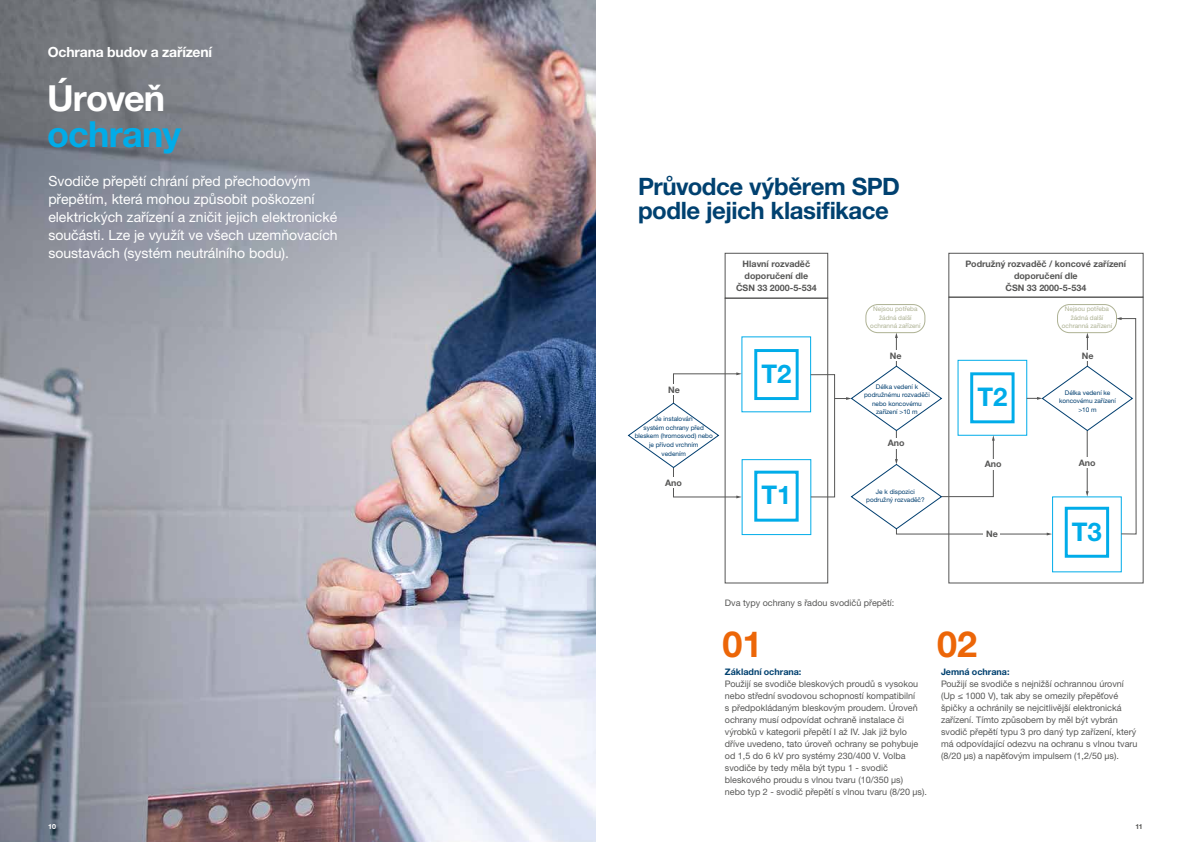
<style>
.page{position:relative;width:1191px;height:842px;background:#fff}
.page>*{position:absolute;margin:0;border:0;box-sizing:border-box;transform-origin:0 0}
.t1{font:700 36px "Helvetica Neue LTW1 G";letter-spacing:-.02em;color:#00ace9}
.t2{font:700 36px "Helvetica Neue LTW1 G";letter-spacing:-.02em;color:#fff}
.t3{font:700 36px "Helvetica Neue LTW1 G";color:#ec6608}
.t4{font:700 25.8px "Helvetica Neue LTW1 G";color:#00ace9}
.t5{font:700 24px/24px "Helvetica Neue LTW1 G";letter-spacing:-.015em;color:#004170}
.t6{font:14px/18px "Helvetica Neue LTW1 G";color:#fff}
.t7{font:700 14px "Helvetica Neue LTW1 G";letter-spacing:-.015em;color:#fff}
.t8{font:9px/12px "Helvetica Neue LTW1 G";color:#575756}
.t9{font:700 9px "Helvetica Neue LTW1 G";color:#004170}
.t10{font:700 8.9px/11.9px "Helvetica Neue LTW1 G";color:#565655;text-align:center}
.t11{font:700 7px "Helvetica Neue LTW1 G";color:#fff}
.t12{font:700 7px "Helvetica Neue LTW1 G";color:#575756}
.t13{font:6.4px/8.6px "Helvetica Neue LTW1 G";color:#003e6f;text-align:center}
.t14{font:6.4px/8.6px "Helvetica Neue LTW1 G";color:#aeb294;text-align:center}
</style>
<div class="page">
<img style="left:0;top:0;width:595px;height:842px">
<div style="left:725px;top:298px;width:103px;height:285px;border:1px solid #565655"></div>
<div style="left:948px;top:297px;width:195px;height:286px;border:1px solid #565655"></div>
<div style="left:725px;top:253px;width:103px;height:45px;border:1px solid #565655"></div>
<div style="left:948px;top:253px;width:195px;height:44px;border:1px solid #565655"></div>
<div style="left:742px;top:459px;width:69px;height:76px;border:1px solid #00ace9"></div>
<div style="left:754px;top:349px;width:44px;height:51px;border:3px solid #00ace9"></div>
<div style="left:754px;top:471px;width:44px;height:51px;border:3px solid #00ace9"></div>
<div style="left:1064px;top:507px;width:45px;height:51px;border:3px solid #00ace9"></div>
<svg style="left:628px;top:372px;width:113px;height:126px"></svg>
<svg style="left:834px;top:317px;width:302px;height:218px"></svg>
<div style="left:865px;top:304px;width:60px;height:29px;border:1px solid #aeb294;border-radius:12px"></div>
<div style="left:1057px;top:304px;width:59px;height:29px;border:1px solid #aeb294;border-radius:12px"></div>
<div style="left:665px;top:385px;width:17px;height:10px;background:#fff"></div>
<div style="left:665px;top:477px;width:16px;height:11px;background:#fff"></div>
<div style="left:887px;top:350px;width:16px;height:11px;background:#fff"></div>
<div style="left:887px;top:438px;width:17px;height:10px;background:#fff"></div>
<div style="left:983px;top:529px;width:17px;height:10px;background:#fff"></div>
<div style="left:1078px;top:350px;width:17px;height:11px;background:#fff"></div>
<div style="left:984px;top:459px;width:17px;height:10px;background:#fff"></div>
<div style="left:1078px;top:457px;width:17px;height:11px;background:#fff"></div>
<h3 class="t7" style="left:48px;top:44px;width:166px">Ochrana budov a zařízení</h3>
<h1 class="t2" style="left:47px;top:76px;width:120px">Úroveň</h1>
<h1 class="t1" style="left:47px;top:112px;width:136px">ochrany</h1>
<h3 class="t6" style="left:48px;top:172px;width:291px">Svodiče přepětí chrání před přechodovým přepětím, která mohou způsobit poškození elektrických zařízení a zničit jejich elektronické součásti. Lze je využít ve všech uzemňovacích soustavách (systém neutrálního bodu).</h3>
<h3 class="t5" style="left:638px;top:175px;width:263px">Průvodce výběrem SPD podle jejich klasifikace</h3>
<p class="t10" style="left:736px;top:258px;width:82px">Hlavní rozvaděč doporučení dle<br>ČSN 33 2000-5-534</p>
<p class="t10" style="left:965px;top:258px;width:162px">Podružný rozvaděč / koncové zařízení doporučení dle<br>ČSN 33 2000-5-534</p>
<p class="t14" style="left:870px;top:304px;width:52px">Nejsou potřeba žádná další ochranná zařízení</p>
<p class="t14" style="left:1062px;top:304px;width:52px">Nejsou potřeba žádná další ochranná zařízení</p>
<p class="t10" style="left:668px;top:384px;width:13px">Ne</p>
<p class="t13" style="left:634px;top:415px;width:80px">Je instalován<br>systém ochrany před bleskem (hromosvod) nebo je přívod vrchním<br>vedením</p>
<p class="t10" style="left:665px;top:476px;width:18px">Ano</p>
<h2 class="t4" style="left:761px;top:357px;width:32px">T2</h2>
<h2 class="t4" style="left:761px;top:479px;width:32px">T1</h2>
<p class="t10" style="left:890px;top:350px;width:13px">Ne</p>
<p class="t13" style="left:864px;top:382px;width:67px">Délka vedení k podružnému rozvaděči nebo koncovému zařízení &gt;10 m</p>
<p class="t10" style="left:887px;top:437px;width:18px">Ano</p>
<p class="t13" style="left:866px;top:487px;width:60px">Je k dispozici podružný rozvaděč?</p>
<h2 class="t4" style="left:977px;top:381px;width:32px">T2</h2>
<p class="t10" style="left:1081px;top:350px;width:13px">Ne</p>
<p class="t13" style="left:1059px;top:388px;width:58px">Délka vedení ke koncovému zařízení &gt;10 m</p>
<p class="t10" style="left:984px;top:458px;width:18px">Ano</p>
<p class="t10" style="left:1078px;top:456px;width:18px">Ano</p>
<p class="t10" style="left:986px;top:528px;width:13px">Ne</p>
<h2 class="t4" style="left:1071px;top:516px;width:32px">T3</h2>
<p class="t8" style="left:725px;top:597px;width:171px">Dva typy ochrany s řadou svodičů přepětí:</p>
<h1 class="t3" style="left:722px;top:622px;width:42px">01</h1>
<p class="t9" style="left:725px;top:667px;width:78px">Základní ochrana:</p>
<p class="t8" style="left:725px;top:678px;width:203px">Použijí se svodiče bleskových proudů s vysokou nebo střední svodovou schopností kompatibilní<br>s předpokládaným bleskovým proudem. Úroveň ochrany musí odpovídat ochraně instalace či výrobků v kategorii přepětí I až IV. Jak již bylo dříve uvedeno, tato úroveň ochrany se pohybuje od 1,5 do 6 kV pro systémy 230/400 V. Volba svodiče by tedy měla být typu 1 - svodič bleskového proudu s vlnou tvaru (10/350 μs)<br>nebo typ 2 - svodič přepětí s vlnou tvaru (8/20 μs).</p>
<h1 class="t3" style="left:937px;top:622px;width:42px">02</h1>
<p class="t9" style="left:941px;top:667px;width:70px">Jemná ochrana:</p>
<p class="t8" style="left:941px;top:678px;width:198px">Použijí se svodiče s nejnižší ochrannou úrovní (Up ≤ 1000 V), tak aby se omezily přepěťové špičky a ochránily se nejcitlivější elektronická zařízení. Tímto způsobem by měl být vybrán svodič přepětí typu 3 pro daný typ zařízení, který má odpovídající odezvu na ochranu s vlnou tvaru (8/20 μs) a napěťovým impulsem (1,2/50 μs).</p>
<p class="t11" style="left:48px;top:822px;width:9px">10</p>
<p class="t12" style="left:1135px;top:822px;width:9px">11</p>
</div>
